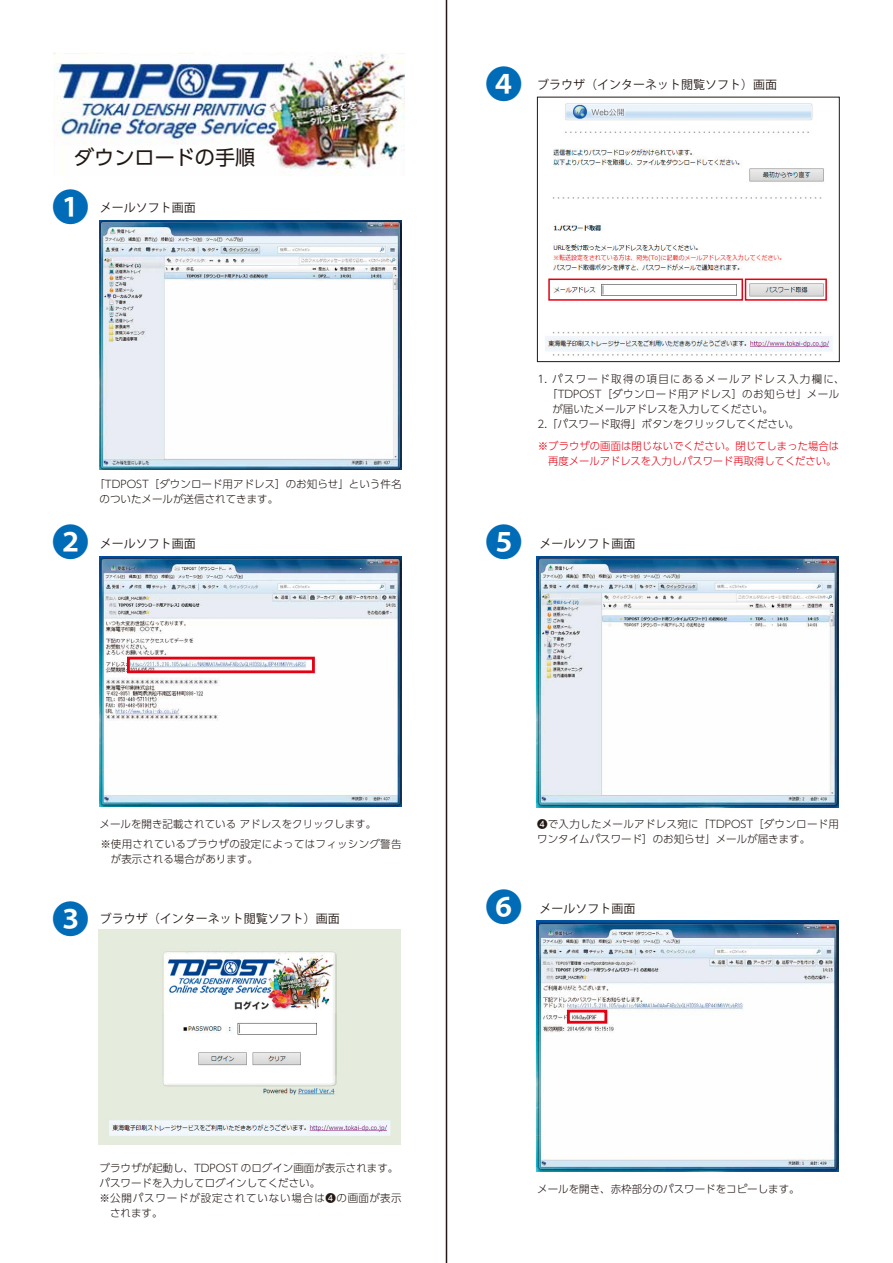
<style>
.page{position:relative;width:893px;height:1263px;background:#fff}
.page>*{position:absolute;margin:0;border:0;box-sizing:border-box;transform-origin:0 0}
.t1{font:37.5px "Koz Go Pro";color:#006bb6}
.t2{font:20.1px "UD Shin Go Pro";color:#221815}
.t3{font:12px "Koz Go Pro";color:#221815}
.t4{font:300 10.5px/15px "UD Shin Go Pro";color:#221815}
.t5{font:300 10.5px/15px "UD Shin Go Pro";color:#e60012;text-align:right}
.t6{font:300 10.5px/15px "UD Shin Go Pro";letter-spacing:.025em;color:#221815}
.t7{font:300 10.5px "UD Shin Go Pro";letter-spacing:.04em;color:#221815}
.t8{font:300 10.5px "UD Shin Go Pro";letter-spacing:.125em;color:#221815}
.s1{font-weight:500}
</style>
<div class="page">
<img style="left:100px;top:220px;width:302px;height:249px">
<img style="left:100px;top:557px;width:302px;height:250px">
<img style="left:99px;top:930px;width:301px;height:214px">
<img style="left:545px;top:103px;width:287px;height:253px">
<div style="left:537px;top:97px;width:303px;height:265px;border:1px solid #221815"></div>
<img style="left:537px;top:557px;width:302px;height:250px">
<img style="left:537px;top:920px;width:302px;height:251px">
<img style="left:53px;top:52px;width:352px;height:123px">
<hr style="left:446px;top:0;width:1px;height:1263px;background:#221815">
<div style="left:127px;top:657px;width:188px;height:16px;border:3px solid #e60012"></div>
<div style="left:548px;top:279px;width:195px;height:22px;border:2px solid #e60012"></div>
<div style="left:745px;top:279px;width:82px;height:22px;border:2px solid #e60012"></div>
<div style="left:567px;top:1010px;width:40px;height:14px;border:3px solid #e60012"></div>
<h2 class="t2" style="left:74px;top:141px;width:183px">ダウンロードの手順</h2>
<p class="t3" style="left:100px;top:200px;width:98px">メールソフト画面</p>
<h1 class="t1" style="left:52px;top:183px;width:39px">❶</h1>
<h1 class="t1" style="left:52px;top:518px;width:39px">❷</h1>
<p class="t4" style="left:100px;top:476px;width:303px;text-indent:-5px">「TDPOST［ダウンロード用アドレス］のお知らせ」という件名のついたメールが送信されてきます。</p>
<p class="t3" style="left:100px;top:536px;width:98px">メールソフト画面</p>
<h1 class="t1" style="left:485px;top:60px;width:39px">❹</h1>
<p class="t3" style="left:537px;top:77px;width:241px">ブラウザ（インターネット閲覧ソフト）画面</p>
<p class="t8" style="left:537px;top:370px;width:309px">1. パスワード取得の項目にあるメールアドレス入力欄に、</p>
<p class="t7" style="left:547px;top:385px;width:294px">「TDPOST［ダウンロード用アドレス］のお知らせ」メール</p>
<p class="t4" style="left:552px;top:401px;width:222px">が届いたメールアドレスを入力してください。</p>
<p class="t4" style="left:537px;top:416px;width:263px">2.「パスワード取得」ボタンをクリックしてください。</p>
<p class="t5" style="left:538px;top:438px;width:303px">※ブラウザの画面は閉じないでください。閉じてしまった場合は再度メールアドレスを入力しパスワード再取得してください。</p>
<h1 class="t1" style="left:485px;top:518px;width:39px">❺</h1>
<p class="t3" style="left:540px;top:536px;width:97px">メールソフト画面</p>
<p class="t4" style="left:100px;top:816px;width:278px">メールを開き記載されている アドレスをクリックします。</p>
<p class="t6" style="left:111px;top:836px;width:292px;text-indent:-10px">※使用されているブラウザの設定によってはフィッシング警告が表示される場合があります。</p>
<h1 class="t1" style="left:52px;top:894px;width:39px">❸</h1>
<p class="t3" style="left:100px;top:911px;width:242px">ブラウザ（インターネット閲覧ソフト）画面</p>
<p class="t4" style="left:537px;top:816px;width:303px"><span class="s1">❹</span>で入力したメールアドレス宛に「TDPOST［ダウンロード用ワンタイムパスワード］のお知らせ」メールが届きます。</p>
<h1 class="t1" style="left:485px;top:883px;width:39px">❻</h1>
<p class="t3" style="left:540px;top:901px;width:97px">メールソフト画面</p>
<p class="t4" style="left:100px;top:1160px;width:303px">ブラウザが起動し、TDPOST のログイン画面が表示されます。パスワードを入力してログインしてください。<br>※公開パスワードが設定されていない場合は<span class="s1">❹</span>の画面が表示　されます。</p>
<p class="t4" style="left:537px;top:1181px;width:264px">メールを開き、赤枠部分のパスワードをコピーします。</p>
</div>
